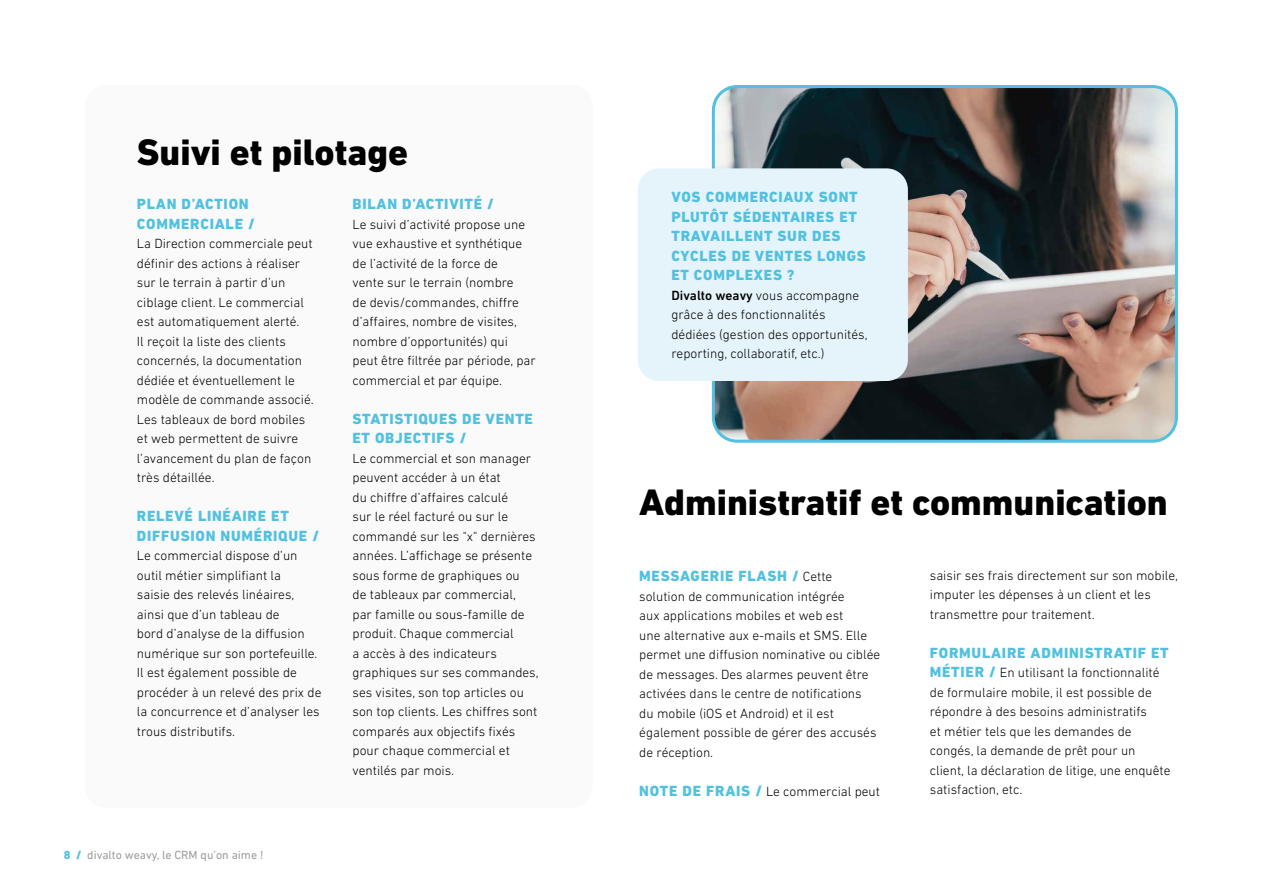
<style>
.page{position:relative;width:1263px;height:893px;background:#fff}
.page>*{position:absolute;margin:0;border:0;box-sizing:border-box;transform-origin:0 0}
.t1{font:800 37.5px "DIN Next LT Pro";color:#000}
.t2{font:800 15px/19.5px "DIN Next LT Pro";letter-spacing:.05em;color:#51c1df}
.t3{font:300 13.5px/19.5px "DIN Next LT Pro";color:#000}
.t4{font:12px "DIN Next LT Pro";color:#9d9d9c}
.s1{font-weight:800;color:#51c1df}
.s2{font-weight:500}
.s3{font-weight:300;font-size:13.5px;color:#000}
.s4{font-weight:800;font-size:15px;color:#51c1df}
</style>
<div class="page">
<div style="left:85px;top:85px;width:508px;height:723px;background:#fafafa;border-radius:21px"></div>
<img style="left:716px;top:89px;width:458px;height:350px">
<div style="left:712px;top:85px;width:466px;height:358px;border:3px solid #51c1df;border-radius:24px"></div>
<div style="left:638px;top:168px;width:270px;height:213px;background:#e5f4fa;border-radius:21px"></div>
<h1 class="t1" style="left:137px;top:130px;width:273px">Suivi et pilotage</h1>
<p class="t2" style="left:137px;top:194px;width:119px">PLAN D’ACTION<br>COMMERCIALE /</p>
<p class="t3" style="left:137px;top:234px;width:178px">La Direction commerciale peut définir des actions à réaliser sur le terrain à partir d’un ciblage client. Le commercial est automatiquement alerté.<br>Il reçoit la liste des clients concernés, la documentation dédiée et éventuellement le modèle de commande associé.<br>Les tableaux de bord mobiles et web permettent de suivre l’avancement du plan de façon très détaillée.</p>
<p class="t2" style="left:137px;top:506px;width:184px">RELEVÉ LINÉAIRE ET<br>DIFFUSION NUMÉRIQUE /</p>
<p class="t3" style="left:137px;top:546px;width:186px">Le commercial dispose d’un outil métier simplifiant la<br>saisie des relevés linéaires, ainsi que d’un tableau de<br>bord d’analyse de la diffusion numérique sur son portefeuille.<br>Il est également possible de procéder à un relevé des prix de la concurrence et d’analyser les trous distributifs.</p>
<p class="t4" style="left:64px;top:848px;width:201px"><span class="s1">8 /</span> divalto weavy, le CRM qu’on aime !</p>
<p class="t2" style="left:352px;top:194px;width:143px">BILAN D’ACTIVITÉ /</p>
<p class="t3" style="left:352px;top:214px;width:185px">Le suivi d’activité propose une vue exhaustive et synthétique de l’activité de la force de<br>vente sur le terrain (nombre<br>de devis/commandes, chiffre d’affaires, nombre de visites, nombre d’opportunités) qui peut être filtrée par période, par commercial et par équipe.</p>
<p class="t2" style="left:352px;top:409px;width:182px">STATISTIQUES DE VENTE<br>ET OBJECTIFS /</p>
<p class="t3" style="left:352px;top:448px;width:188px">Le commercial et son manager peuvent accéder à un état<br>du chiffre d’affaires calculé<br>sur le réel facturé ou sur le commandé sur les "x" dernières années. L’affichage se présente sous forme de graphiques ou<br>de tableaux par commercial, par famille ou sous-famille de produit. Chaque commercial<br>a accès à des indicateurs graphiques sur ses commandes, ses visites, son top articles ou son top clients. Les chiffres sont comparés aux objectifs fixés pour chaque commercial et ventilés par mois.</p>
<p class="t2" style="left:671px;top:187px;width:196px">VOS COMMERCIAUX SONT<br>PLUTÔT SÉDENTAIRES ET<br>TRAVAILLENT SUR DES<br>CYCLES DE VENTES LONGS<br>ET COMPLEXES ?</p>
<p class="t3" style="left:671px;top:285px;width:198px"><span class="s2">Divalto weavy</span> vous accompagne grâce à des fonctionnalités dédiées (gestion des opportunités, reporting, collaboratif, etc.)</p>
<h1 class="t1" style="left:639px;top:480px;width:530px">Administratif et communication</h1>
<p class="t2" style="left:639px;top:566px;width:195px">MESSAGERIE FLASH / <span class="s3">Cette</span></p>
<p class="t3" style="left:639px;top:586px;width:242px">solution de communication intégrée<br>aux applications mobiles et web est<br>une alternative aux e-mails et SMS. Elle permet une diffusion nominative ou ciblée de messages. Des alarmes peuvent être activées dans le centre de notifications<br>du mobile (iOS et Android) et il est également possible de gérer des accusés de réception.</p>
<p class="t3" style="left:639px;top:781px;width:242px"><span class="s4">NOTE DE FRAIS /</span> Le commercial peut</p>
<p class="t3" style="left:930px;top:565px;width:250px">saisir ses frais directement sur son mobile, imputer les dépenses à un client et les transmettre pour traitement.</p>
<p class="t2" style="left:930px;top:643px;width:240px">FORMULAIRE ADMINISTRATIF ET</p>
<p class="t3" style="left:930px;top:663px;width:242px"><span class="s4">MÉTIER /</span> En utilisant la fonctionnalité de formulaire mobile, il est possible de répondre à des besoins administratifs<br>et métier tels que les demandes de congés, la demande de prêt pour un client, la déclaration de litige, une enquête satisfaction, etc.</p>
</div>
